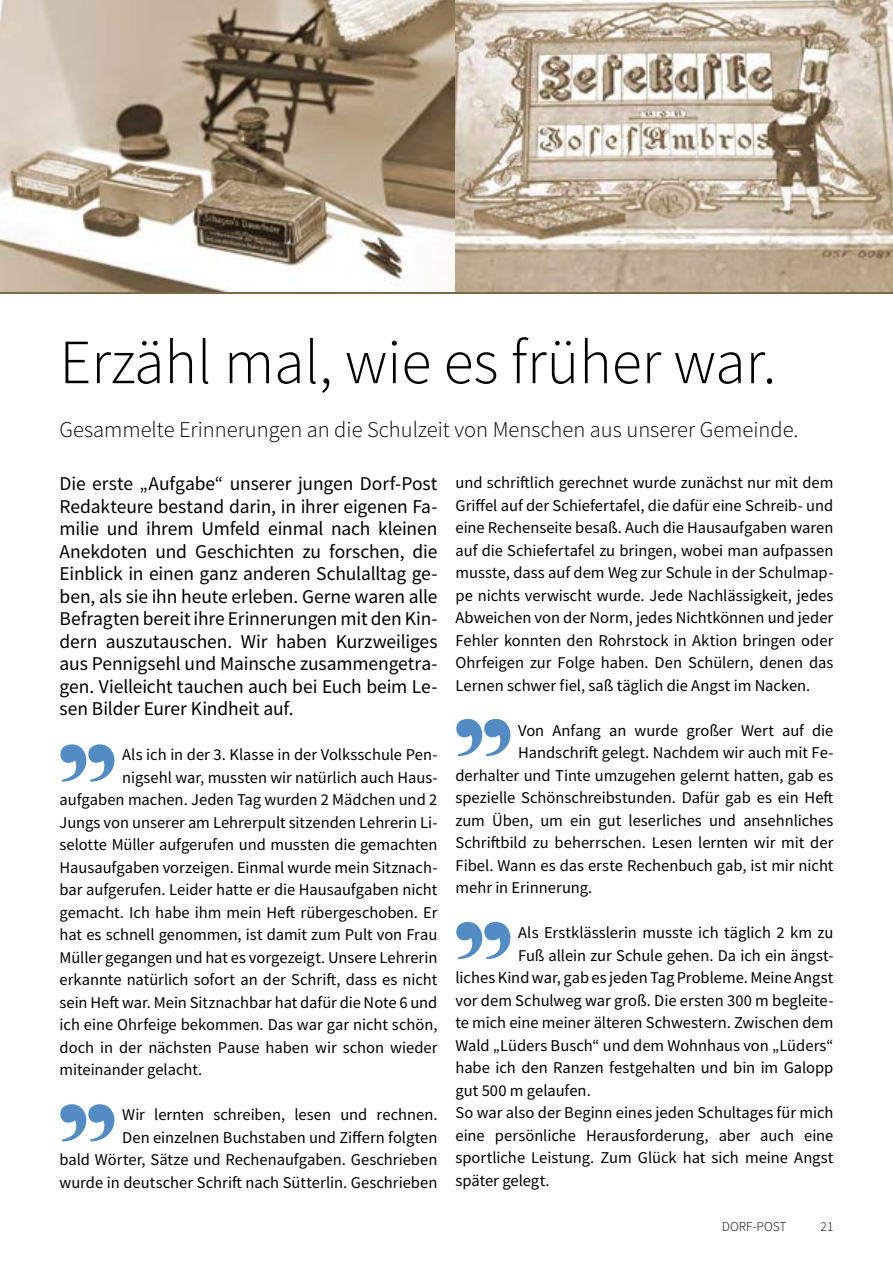
<style>
.page{position:relative;width:893px;height:1263px;background:#fff}
.page>*{position:absolute;margin:0;border:0;box-sizing:border-box;transform-origin:0 0}
.t1{font:500 198.15px/203px "Big Caslon";color:#538cc4}
.t2{font:300 63px "Source Sans Pro";color:#000}
.t3{font:300 22.5px "Source Sans Pro";color:#000}
.t4{font:19.5px/22.5px "Source Sans Pro";letter-spacing:-.005em;color:#000;text-align:justify}
.t5{font:16.5px/22.5px "Source Sans Pro";color:#000;text-align:right}
.t6{font:300 13.5px "Source Sans Pro";color:#000}
</style>
<div class="page">
<img style="left:454px;top:0;width:439px;height:291px">
<img style="left:0;top:0;width:454px;height:291px">
<h2 class="t2" style="left:60px;top:324px;width:718px">Erzähl mal, wie es früher war.</h2>
<h3 class="t3" style="left:60px;top:416px;width:740px">Gesammelte Erinnerungen an die Schulzeit von Menschen aus unserer Gemeinde.</h3>
<p class="t4" style="left:60px;top:472px;width:380px">Die erste „Aufgabe“ unserer jungen Dorf-Post Redakteure bestand darin, in ihrer eigenen Fa&shy;milie und ihrem Umfeld einmal nach kleinen Anekdoten und Geschichten zu forschen, die Einblick in einen ganz anderen Schulalltag ge&shy;ben, als sie ihn heute erleben. Gerne waren alle Befragten bereit ihre Erinnerungen mit den Kin&shy;dern auszutauschen. Wir haben Kurzweiliges aus Pennigsehl und Mainsche zusammengetra&shy;gen. Vielleicht tauchen auch bei Euch beim Le&shy;sen Bilder Eurer Kindheit auf.</p>
<p class="t5" style="left:122px;top:743px;width:317px">Als ich in der 3. Klasse in der Volksschule Pen-</p>
<p class="t5" style="left:122px;top:766px;width:317px">nigsehl war, mussten wir natürlich auch Haus-</p>
<p class="t5" style="left:60px;top:788px;width:379px">aufgaben machen. Jeden Tag wurden 2 Mädchen und 2</p>
<p class="t5" style="left:60px;top:811px;width:379px">Jungs von unserer am Lehrerpult sitzenden Lehrerin Li-</p>
<p class="t5" style="left:60px;top:833px;width:379px">selotte Müller aufgerufen und mussten die gemachten</p>
<p class="t5" style="left:60px;top:856px;width:379px">Hausaufgaben vorzeigen. Einmal wurde mein Sitznach-</p>
<p class="t5" style="left:60px;top:878px;width:379px">bar aufgerufen. Leider hatte er die Hausaufgaben nicht</p>
<p class="t5" style="left:60px;top:901px;width:379px">gemacht. Ich habe ihm mein Heft rübergeschoben. Er</p>
<p class="t5" style="left:60px;top:923px;width:379px">hat es schnell genommen, ist damit zum Pult von Frau</p>
<p class="t5" style="left:60px;top:946px;width:379px">Müller gegangen und hat es vorgezeigt. Unsere Lehrerin</p>
<p class="t5" style="left:60px;top:968px;width:379px">erkannte natürlich sofort an der Schrift, dass es nicht</p>
<p class="t5" style="left:60px;top:991px;width:379px">sein Heft war. Mein Sitznachbar hat dafür die Note 6 und</p>
<p class="t5" style="left:60px;top:1013px;width:379px">ich eine Ohrfeige bekommen. Das war gar nicht schön,</p>
<p class="t5" style="left:60px;top:1036px;width:379px">doch in der nächsten Pause haben wir schon wieder</p>
<p class="t5" style="left:60px;top:1058px;width:144px">miteinander gelacht.</p>
<p class="t5" style="left:60px;top:1103px;width:379px">Wir lernten schreiben, lesen und rechnen.<br>Den einzelnen Buchstaben und Ziffern folgten<br>bald Wörter, Sätze und Rechenaufgaben. Geschrieben wurde in deutscher Schrift nach Sütterlin. Geschrieben</p>
<h1 class="t1" style="left:60px;top:508px;width:50px;line-height:359.9px">„ „</h1>
<p class="t5" style="left:455px;top:471px;width:379px;text-align:justify">und schriftlich gerechnet wurde zunächst nur mit dem Griffel auf der Schiefertafel, die dafür eine Schreib- und eine Rechenseite besaß. Auch die Hausaufgaben waren auf die Schiefertafel zu bringen, wobei man aufpassen musste, dass auf dem Weg zur Schule in der Schulmap&shy;pe nichts verwischt wurde. Jede Nachlässigkeit, jedes Abweichen von der Norm, jedes Nichtkönnen und jeder Fehler konnten den Rohrstock in Aktion bringen oder Ohrfeigen zur Folge haben. Den Schülern, denen das Lernen schwer fiel, saß täglich die Angst im Nacken.</p>
<p class="t5" style="left:518px;top:719px;width:317px">Von Anfang an wurde großer Wert auf die</p>
<p class="t5" style="left:518px;top:741px;width:317px">Handschrift gelegt. Nachdem wir auch mit Fe-</p>
<p class="t5" style="left:455px;top:764px;width:379px">derhalter und Tinte umzugehen gelernt hatten, gab es</p>
<p class="t5" style="left:455px;top:786px;width:379px">spezielle Schönschreibstunden. Dafür gab es ein Heft</p>
<p class="t5" style="left:455px;top:809px;width:379px">zum Üben, um ein gut leserliches und ansehnliches</p>
<p class="t5" style="left:455px;top:831px;width:379px">Schriftbild zu beherrschen. Lesen lernten wir mit der</p>
<p class="t5" style="left:455px;top:854px;width:379px">Fibel. Wann es das erste Rechenbuch gab, ist mir nicht</p>
<p class="t5" style="left:455px;top:876px;width:138px">mehr in Erinnerung.</p>
<p class="t5" style="left:518px;top:921px;width:317px">Als Erstklässlerin musste ich täglich 2 km zu</p>
<p class="t5" style="left:518px;top:944px;width:317px">Fuß allein zur Schule gehen. Da ich ein ängst-</p>
<p class="t5" style="left:455px;top:966px;width:379px">liches Kind war, gab es jeden Tag Probleme. Meine Angst</p>
<p class="t5" style="left:455px;top:989px;width:379px">vor dem Schulweg war groß. Die ersten 300 m begleite-</p>
<p class="t5" style="left:455px;top:1011px;width:379px">te mich eine meiner älteren Schwestern. Zwischen dem</p>
<p class="t5" style="left:455px;top:1034px;width:379px">Wald „Lüders Busch“ und dem Wohnhaus von „Lüders“</p>
<p class="t5" style="left:455px;top:1056px;width:379px">habe ich den Ranzen festgehalten und bin im Galopp</p>
<p class="t5" style="left:455px;top:1079px;width:137px">gut 500 m gelaufen.</p>
<p class="t5" style="left:455px;top:1101px;width:379px">So war also der Beginn eines jeden Schultages für mich</p>
<p class="t5" style="left:455px;top:1124px;width:379px">eine persönliche Herausforderung, aber auch eine</p>
<p class="t5" style="left:455px;top:1146px;width:379px">sportliche Leistung. Zum Glück hat sich meine Angst</p>
<p class="t5" style="left:455px;top:1169px;width:96px">später gelegt.</p>
<h1 class="t1" style="left:456px;top:561px;width:50px">„ „</h1>
<p class="t6" style="left:722px;top:1218px;width:66px">DORF-POST</p>
<p class="t6" style="left:820px;top:1218px;width:14px">21</p>
</div>
